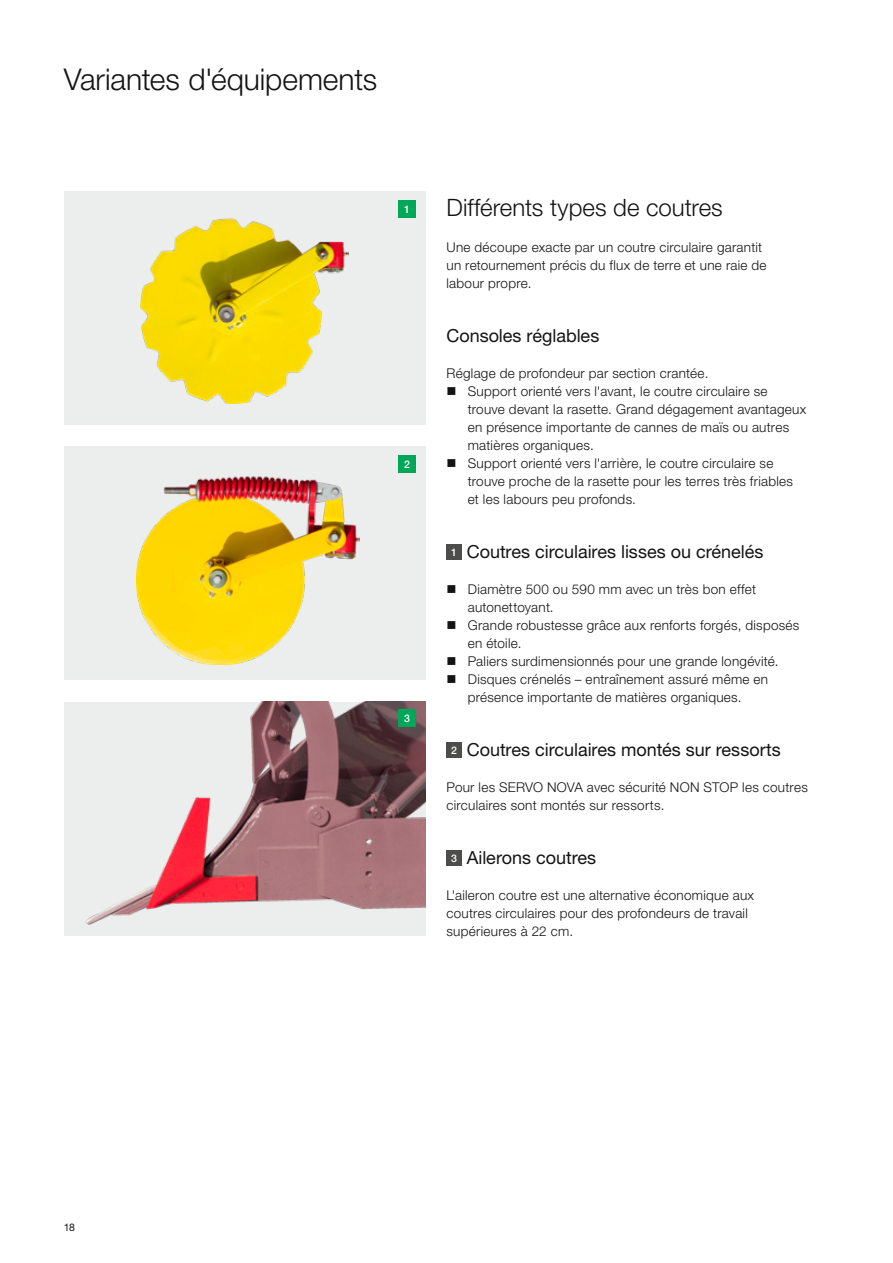
<style>
.page{position:relative;width:893px;height:1263px;background:#fff}
.page>*{position:absolute;margin:0;border:0;box-sizing:border-box;transform-origin:0 0}
.t1{font:300 30px "Helvetica Neue LTW1 G";letter-spacing:-.005em;color:#131413}
.t2{font:300 24px "Helvetica Neue LTW1 G";color:#131413}
.t3{font:18px "Helvetica Neue LTW1 G";letter-spacing:-.005em;color:#131413}
.t4{font:300 13.5px/18px "Helvetica Neue LTW1 G";letter-spacing:.02em;color:#131413}
.t5{font:500 10.5px "Helvetica Neue LTW1 G";color:#fff}
.t6{font:10.5px "Helvetica Neue LTW1 G";color:#131413}
.s1{font-weight:500;font-size:10.5px;color:#fff}
</style>
<div class="page">
<div style="left:64px;top:446px;width:361px;height:234px;background:#eceded"></div>
<img style="left:137px;top:476px;width:222px;height:188px">
<div style="left:64px;top:191px;width:361px;height:234px;background:#eceded"></div>
<img style="left:140px;top:218px;width:208px;height:186px">
<div style="left:64px;top:702px;width:361px;height:233px;background:#eceded"></div>
<img style="left:85px;top:702px;width:340px;height:223px">
<div style="left:399px;top:455px;width:17px;height:17px;background:#00a759"></div>
<div style="left:399px;top:709px;width:17px;height:17px;background:#00a759"></div>
<div style="left:399px;top:200px;width:17px;height:17px;background:#00a759"></div>
<div style="left:446px;top:544px;width:16px;height:16px;background:#4d4d4c"></div>
<div style="left:446px;top:742px;width:16px;height:16px;background:#4d4d4c"></div>
<div style="left:446px;top:850px;width:16px;height:16px;background:#4d4d4c"></div>
<h1 class="t1" style="left:64px;top:61px;width:315px">Variantes d'équipements</h1>
<p class="t5" style="left:404px;top:203px;width:7px">1</p>
<p class="t5" style="left:404px;top:457px;width:7px">2</p>
<p class="t5" style="left:404px;top:712px;width:7px">3</p>
<h2 class="t2" style="left:446px;top:193px;width:278px">Différents types de coutres</h2>
<p class="t4" style="left:446px;top:238px;width:322px">Une découpe exacte par un coutre circulaire garantit un retournement précis du flux de terre et une raie de labour propre.</p>
<h3 class="t3" style="left:446px;top:325px;width:154px">Consoles réglables</h3>
<p class="t4" style="left:446px;top:364px;width:263px">Réglage de profondeur par section crantée.</p>
<p class="t4" style="left:468px;top:382px;width:340px;text-indent:-21px">■ Support orienté vers l'avant, le coutre circulaire se trouve devant la rasette. Grand dégagement avantageux en présence importante de cannes de maïs ou autres matières organiques.</p>
<p class="t4" style="left:468px;top:454px;width:327px;text-indent:-21px">■ Support orienté vers l'arrière, le coutre circulaire se trouve proche de la rasette pour les terres très friables et les labours peu profonds.</p>
<h3 class="t3" style="left:451px;top:541px;width:314px"><span class="s1">1</span> Coutres circulaires lisses ou crénelés</h3>
<p class="t4" style="left:468px;top:580px;width:290px;text-indent:-21px">■ Diamètre 500 ou 590 mm avec un très bon effet autonettoyant.</p>
<p class="t4" style="left:468px;top:616px;width:333px;text-indent:-21px">■ Grande robustesse grâce aux renforts forgés, disposés en étoile.</p>
<p class="t4" style="left:446px;top:652px;width:334px">■ Paliers surdimensionnés pour une grande longévité.</p>
<p class="t4" style="left:446px;top:670px;width:323px;text-align:center">■ Disques crénelés – entraînement assuré même en présence importante de matières organiques.</p>
<h3 class="t3" style="left:451px;top:739px;width:331px"><span class="s1">2</span> Coutres circulaires montés sur ressorts</h3>
<p class="t4" style="left:446px;top:778px;width:363px">Pour les SERVO NOVA avec sécurité NON STOP les coutres circulaires sont montés sur ressorts.</p>
<h3 class="t3" style="left:451px;top:847px;width:147px"><span class="s1">3</span> Ailerons coutres</h3>
<p class="t4" style="left:446px;top:886px;width:309px">L'aileron coutre est une alternative économique aux coutres circulaires pour des profondeurs de travail supérieures à 22 cm.</p>
<p class="t6" style="left:64px;top:1220px;width:13px">18</p>
</div>
